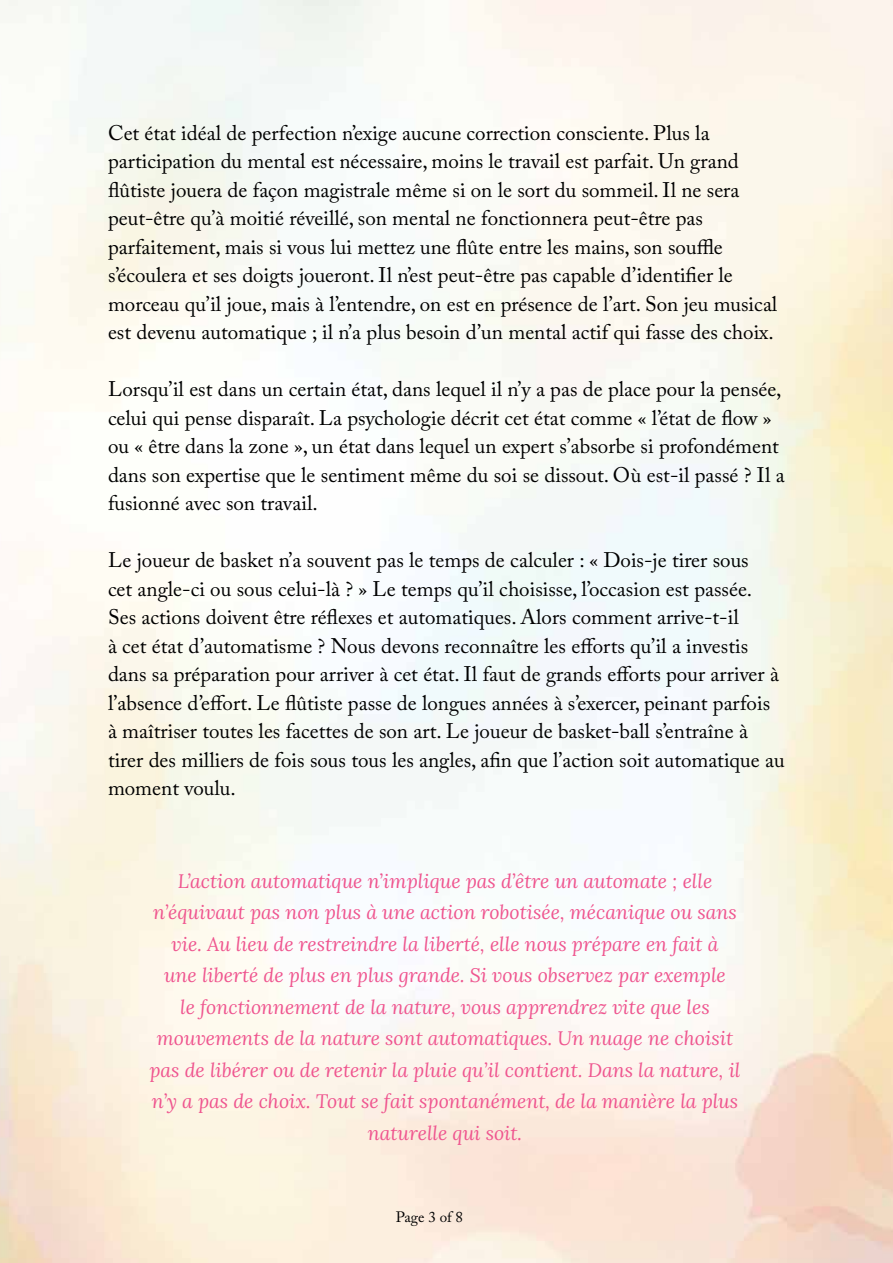
<style>
.page{position:relative;width:893px;height:1263px;background:#fff}
.page>*{position:absolute;margin:0;border:0;box-sizing:border-box;transform-origin:0 0}
.t1{font:21px/28.5px "Adobe Caslon Pro";color:#000}
.t2{font:italic 19.5px/31.5px "Lora";color:#ef558f;text-align:center}
.t3{font:15px "Adobe Caslon Pro";letter-spacing:-.005em;color:#000}
</style>
<div class="page">
<p class="t1" style="left:108px;top:118px;width:671px">Cet état idéal de perfection n’exige aucune correction consciente. Plus la participation du mental est nécessaire, moins le travail est parfait. Un grand flûtiste jouera de façon magistrale même si on le sort du sommeil. Il ne sera peut-être qu’à moitié réveillé, son mental ne fonctionnera peut-être pas parfaitement, mais si vous lui mettez une flûte entre les mains, son souffle s’écoulera et ses doigts joueront. Il n’est peut-être pas capable d’identifier le morceau qu’il joue, mais à l’entendre, on est en présence de l’art. Son jeu musical est devenu automatique ; il n’a plus besoin d’un mental actif qui fasse des choix.</p>
<p class="t1" style="left:108px;top:374px;width:678px">Lorsqu’il est dans un certain état, dans lequel il n’y a pas de place pour la pensée, celui qui pense disparaît. La psychologie décrit cet état comme « l’état de flow » ou « être dans la zone », un état dans lequel un expert s’absorbe si profondément dans son expertise que le sentiment même du soi se dissout. Où est-il passé ? Il a fusionné avec son travail.</p>
<p class="t1" style="left:108px;top:545px;width:678px">Le joueur de basket n’a souvent pas le temps de calculer : « Dois-je tirer sous<br>cet angle-ci ou sous celui-là ? » Le temps qu’il choisisse, l’occasion est passée.<br>Ses actions doivent être réflexes et automatiques. Alors comment arrive-t-il<br>à cet état d’automatisme ? Nous devons reconnaître les efforts qu’il a investis dans sa préparation pour arriver à cet état. Il faut de grands efforts pour arriver à l’absence d’effort. Le flûtiste passe de longues années à s’exercer, peinant parfois<br>à maîtriser toutes les facettes de son art. Le joueur de basket-ball s’entraîne à tirer des milliers de fois sous tous les angles, afin que l’action soit automatique au moment voulu.</p>
<p class="t2" style="left:149px;top:864px;width:592px">L’action automatique n’implique pas d’être un automate ; elle n’équivaut pas non plus à une action robotisée, mécanique ou sans vie. Au lieu de restreindre la liberté, elle nous prépare en fait à<br>une liberté de plus en plus grande. Si vous observez par exemple<br>le fonctionnement de la nature, vous apprendrez vite que les mouvements de la nature sont automatiques. Un nuage ne choisit pas de libérer ou de retenir la pluie qu’il contient. Dans la nature, il n’y a pas de choix. Tout se fait spontanément, de la manière la plus naturelle qui soit.</p>
<p class="t3" style="left:396px;top:1208px;width:69px">Page 3 of 8</p>
</div>
